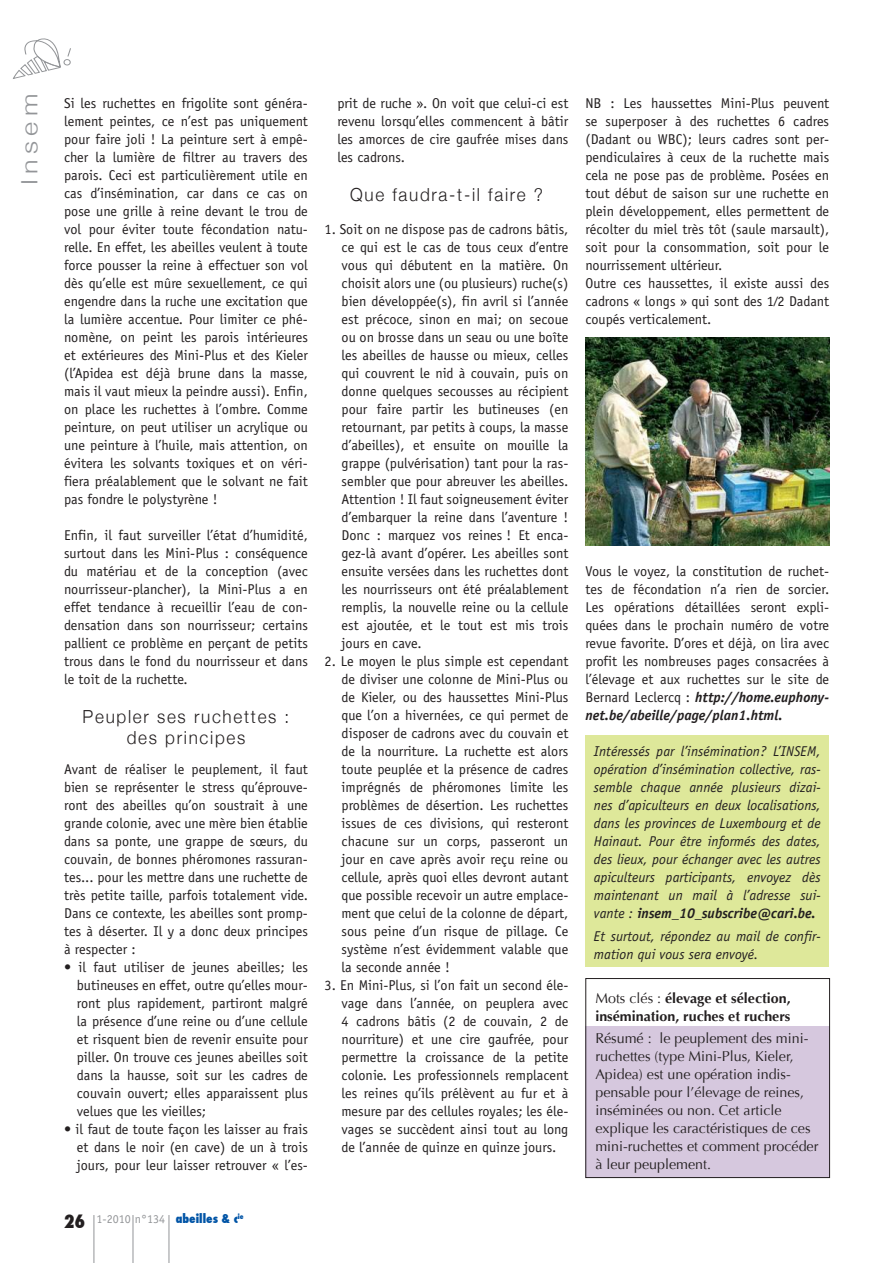
<style>
.page{position:relative;width:893px;height:1263px;background:#fff}
.page>*{position:absolute;margin:0;border:0;box-sizing:border-box;transform-origin:0 0}
.t1{font:300 22.5px "Helvetica Neue";letter-spacing:.2em;color:#939598;scale:1.2 1}
.t2{font:300 18px/21px "Helvetica Neue";letter-spacing:.1em;color:#231f20;text-align:center;scale:.95 1}
.t3{font:14.25px/18px "Officina Sans";color:#231f20;text-align:justify}
.t4{font:italic 14.25px/18px "Officina Sans";color:#231f20;text-align:justify}
.t5{font:14.25px/18px "Optima";color:#231f20}
.t6{font:700 14.25px/18px "Optima";color:#231f20}
.t7{font:12px "Officina Sans";color:#939598}
.s1{font-family:"Futura";font-weight:800;font-stretch:condensed;font-size:18px;color:#231f20}
.s2{font-family:"Futura";font-weight:800;font-stretch:condensed;color:#0054a6}
.s3{font-weight:700;font-style:italic}
.s4{font-weight:700}
.s5{font-weight:400}
</style>
<div class="page">
<div style="left:63px;top:59px;width:8px;height:7px;border:1px solid #939598;border-radius:2px"></div>
<svg style="left:13px;top:38px;width:48px;height:41px"></svg>
<svg style="left:67px;top:48px;width:4px;height:9px"></svg>
<hr style="left:133px;top:1215px;width:1px;height:48px;background:#939598">
<hr style="left:169px;top:1215px;width:1px;height:48px;background:#939598">
<hr style="left:94px;top:1215px;width:1px;height:48px;background:#939598">
<div style="left:585px;top:1026px;width:245px;height:151px;background:#d6c8de"></div>
<div style="left:585px;top:735px;width:244px;height:232px;background:#dee89a"></div>
<div style="left:585px;top:978px;width:245px;height:200px;border:1px solid #231f20"></div>
<img style="left:585px;top:338px;width:244px;height:208px">
<h1 class="t1" style="left:16px;top:185px;width:78px;rotate:-90deg">Insem</h1>
<p class="t3" style="left:64px;top:94px;width:245px">Si les ruchettes en frigolite sont généra&shy;lement peintes, ce n’est pas uniquement pour faire joli ! La peinture sert à empê&shy;cher la lumière de filtrer au travers des parois. Ceci est particulièrement utile en cas d’insémination, car dans ce cas on pose une grille à reine devant le trou de vol pour éviter toute fécondation natu&shy;relle. En effet, les abeilles veulent à toute force pousser la reine à effectuer son vol dès qu’elle est mûre sexuellement, ce qui engendre dans la ruche une excitation que la lumière accentue. Pour limiter ce phé&shy;nomène, on peint les parois intérieures et extérieures des Mini-Plus et des Kieler (l’Apidea est déjà brune dans la masse, mais il vaut mieux la peindre aussi). Enfin, on place les ruchettes à l’ombre. Comme peinture, on peut utiliser un acrylique ou une peinture à l’huile, mais attention, on évitera les solvants toxiques et on véri&shy;fiera préalablement que le solvant ne fait pas fondre le polystyrène !</p>
<p class="t3" style="left:64px;top:526px;width:245px">Enfin, il faut surveiller l’état d’humidité, surtout dans les Mini-Plus : conséquence du matériau et de la conception (avec nourrisseur-plancher), la Mini-Plus a en effet tendance à recueillir l’eau de con&shy;densation dans son nourrisseur; certains pallient ce problème en perçant de petits trous dans le fond du nourrisseur et dans le toit de la ruchette.</p>
<p class="t2" style="left:83px;top:706px;width:219px">Peupler ses ruchettes : des principes</p>
<p class="t3" style="left:64px;top:760px;width:245px">Avant de réaliser le peuplement, il faut bien se représenter le stress qu’éprouve&shy;ront des abeilles qu’on soustrait à une grande colonie, avec une mère bien établie dans sa ponte, une grappe de sœurs, du couvain, de bonnes phéromones rassuran&shy;tes... pour les mettre dans une ruchette de très petite taille, parfois totalement vide.<br>Dans ce contexte, les abeilles sont promp&shy;tes à déserter. Il y a donc deux principes à respecter :</p>
<p class="t3" style="left:77px;top:958px;width:233px;text-indent:-13px">• il faut utiliser de jeunes abeilles; les butineuses en effet, outre qu’elles mour&shy;ront plus rapidement, partiront malgré la présence d’une reine ou d’une cellule et risquent bien de revenir ensuite pour piller. On trouve ces jeunes abeilles soit dans la hausse, soit sur les cadres de couvain ouvert; elles apparaissent plus velues que les vieilles;</p>
<p class="t3" style="left:77px;top:1120px;width:233px;text-indent:-13px">• il faut de toute façon les laisser au frais et dans le noir (en cave) de un à trois jours, pour leur laisser retrouver « l’es-</p>
<p class="t7" style="left:64px;top:1211px;width:181px"><span class="s1">26</span> 1-2010 n°134 <span class="s2">abeilles &amp; c</span><sup>ie</sup></p>
<p class="t3" style="left:337px;top:94px;width:233px">prit de ruche ». On voit que celui-ci est revenu lorsqu’elles commencent à bâtir les amorces de cire gaufrée mises dans les cadrons.</p>
<p class="t2" style="left:350px;top:184px;width:204px">Que faudra-t-il faire ?</p>
<p class="t3" style="left:342px;top:220px;width:228px;text-indent:-17px">1. Soit on ne dispose pas de cadrons bâtis, ce qui est le cas de tous ceux d’entre vous qui débutent en la matière. On choisit alors une (ou plusieurs) ruche(s) bien développée(s), fin avril si l’année est précoce, sinon en mai; on secoue ou on brosse dans un seau ou une boîte les abeilles de hausse ou mieux, celles qui couvrent le nid à couvain, puis on donne quelques secousses au récipient pour faire partir les butineuses (en retournant, par petits à coups, la masse d’abeilles), et ensuite on mouille la grappe (pulvérisation) tant pour la ras&shy;sembler que pour abreuver les abeilles.<br>Attention ! Il faut soigneusement éviter d’embarquer la reine dans l’aventure !<br>Donc : marquez vos reines ! Et enca&shy;gez-là avant d’opérer. Les abeilles sont ensuite versées dans les ruchettes dont les nourrisseurs ont été préalablement remplis, la nouvelle reine ou la cellule est ajoutée, et le tout est mis trois jours en cave.</p>
<p class="t3" style="left:342px;top:652px;width:228px;text-indent:-17px">2. Le moyen le plus simple est cependant de diviser une colonne de Mini-Plus ou de Kieler, ou des haussettes Mini-Plus que l’on a hivernées, ce qui permet de disposer de cadrons avec du couvain et de la nourriture. La ruchette est alors toute peuplée et la présence de cadres imprégnés de phéromones limite les problèmes de désertion. Les ruchettes issues de ces divisions, qui resteront chacune sur un corps, passeront un jour en cave après avoir reçu reine ou cellule, après quoi elles devront autant que possible recevoir un autre emplace&shy;ment que celui de la colonne de départ, sous peine d’un risque de pillage. Ce système n’est évidemment valable que la seconde année !</p>
<p class="t3" style="left:342px;top:976px;width:228px;text-indent:-17px">3. En Mini-Plus, si l’on fait un second éle&shy;vage dans l’année, on peuplera avec 4 cadrons bâtis (2 de couvain, 2 de nourriture) et une cire gaufrée, pour permettre la croissance de la petite colonie. Les professionnels remplacent les reines qu’ils prélèvent au fur et à mesure par des cellules royales; les éle&shy;vages se succèdent ainsi tout au long de l’année de quinze en quinze jours.</p>
<p class="t3" style="left:585px;top:94px;width:245px;text-align:left">NB : Les haussettes Mini-Plus peuvent se superposer à des ruchettes 6 cadres (Dadant ou WBC); leurs cadres sont per&shy;pendiculaires à ceux de la ruchette mais cela ne pose pas de problème. Posées en tout début de saison sur une ruchette en plein développement, elles permettent de récolter du miel très tôt (saule marsault), soit pour la consommation, soit pour le nourrissement ultérieur.<br>Outre ces haussettes, il existe aussi des cadrons « longs » qui sont des 1⁄2 Dadant coupés verticalement.</p>
<p class="t3" style="left:585px;top:562px;width:245px">Vous le voyez, la constitution de ruchet&shy;tes de fécondation n’a rien de sorcier.<br>Les opérations détaillées seront expli&shy;quées dans le prochain numéro de votre revue favorite. D’ores et déjà, on lira avec profit les nombreuses pages consacrées à l’élevage et aux ruchettes sur le site de Bernard Leclercq : <span class="s3">http://home.euphony&shy;net.be/abeille/page/plan1.html.</span></p>
<p class="t4" style="left:594px;top:742px;width:228px">Intéressés par l’insémination? L’INSEM, opération d’insémination collective, ras&shy;semble chaque année plusieurs dizai&shy;nes d’apiculteurs en deux localisations, dans les provinces de Luxembourg et de Hainaut. Pour être informés des dates, des lieux, pour échanger avec les autres apiculteurs participants, envoyez dès maintenant un mail à l’adresse sui&shy;vante : <span class="s4">insem_10_subscribe@cari.be.</span></p>
<p class="t4" style="left:594px;top:927px;width:228px">Et surtout, répondez au mail de confir&shy;mation qui vous sera envoyé.</p>
<p class="t6" style="left:595px;top:989px;width:197px"><span class="s5">Mots clés :</span> élevage et sélection, insémination, ruches et ruchers</p>
<p class="t5" style="left:595px;top:1029px;width:225px">Résumé : le peuplement des mini&shy;ruchettes (type Mini-Plus, Kieler,<br>Apidea) est une opération indis&shy;pensable pour l’élevage de reines, inséminées ou non. Cet article explique les caractéristiques de ces mini-ruchettes et comment procéder à leur peuplement.</p>
</div>
